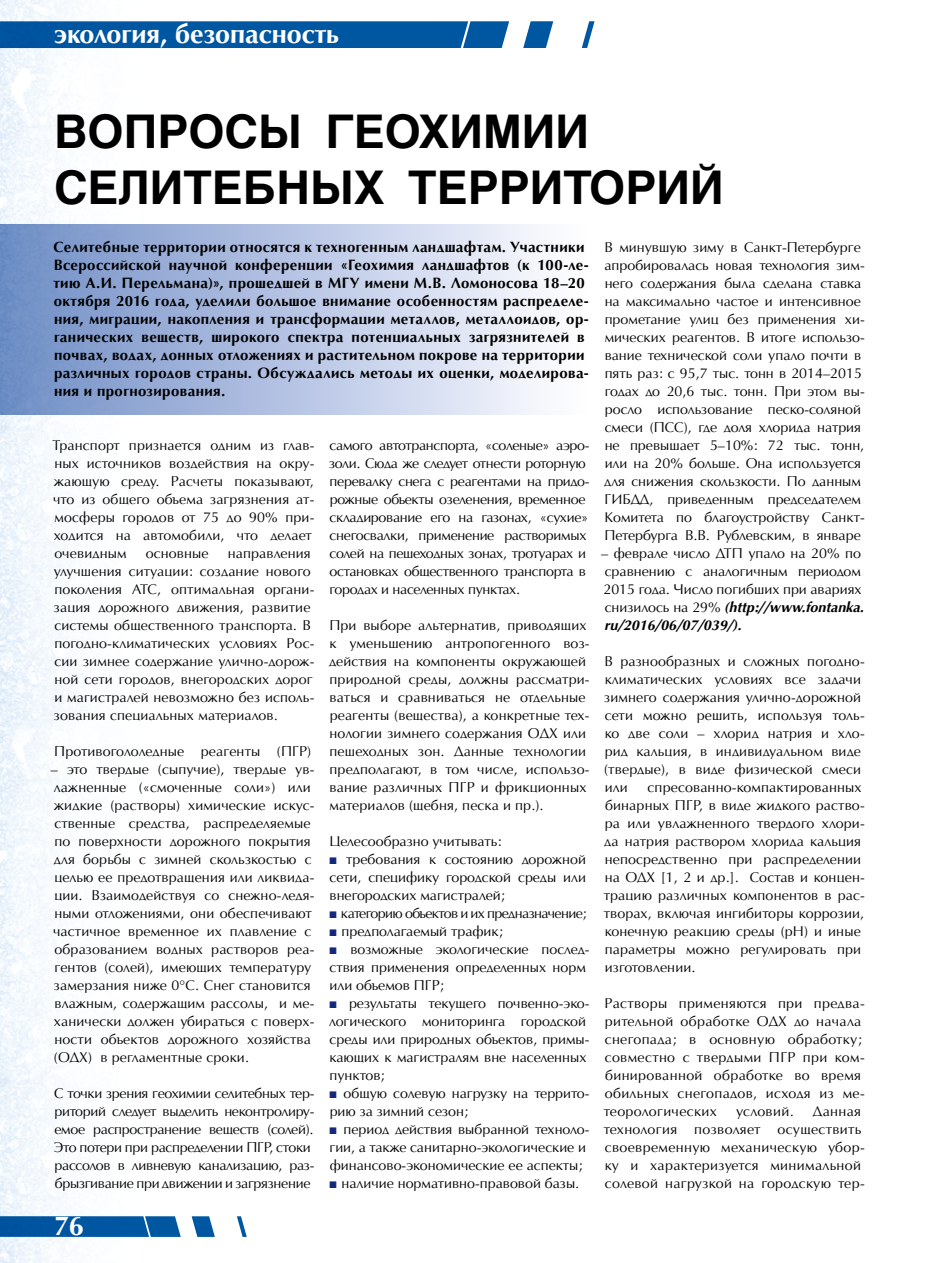
<style>
.page{position:relative;width:936px;height:1263px;background:#fff}
.page>*{position:absolute;margin:0;border:0;box-sizing:border-box;transform-origin:0 0}
.t1{font:700 46.5px/55.8px "AG Helvetica";color:#000}
.t2{font:700 27px "AG Opus High Resolution";color:#fff}
.t3{font:700 15px/18px "AG Opus High Resolution";letter-spacing:.03em;color:#000}
.t4{font:14.25px/18px "AG Opus High Resolution";color:#000}
.t5{font:14.25px/18px "AG Opus High Resolution";letter-spacing:-.02em;color:#000}
.t6{font:14.25px/18px "AG Opus High Resolution";letter-spacing:.025em;color:#000}
.t7{font:14.25px "AG Opus High Resolution";letter-spacing:-.04em;color:#000}
.s1{font-family:"Arial";color:#13287a}
.s2{font-weight:700;font-style:italic}
</style>
<div class="page">
<img style="left:0;top:0;width:145px;height:1263px">
<svg style="left:0;top:21px;width:594px;height:27px;background:#1d69ab"></svg>
<svg style="left:0;top:1216px;width:247px;height:21px"></svg>
<div style="left:0;top:225px;width:586px;height:189px;background:linear-gradient(to right,#6e8cc5,#fffeff)"></div>
<h2 class="t2" style="left:54px;top:18px;width:287px">экология, безопасность</h2>
<h1 class="t1" style="left:54px;top:104px;width:671px">ВОПрОСЫ ГЕОХИМИИ<br>СЕЛИТЕБНЫХ ТЕРРИТОРИЙ</h1>
<p class="t3" style="left:53px;top:238px;width:537px">Селитебные территории относятся к техногенным ландшафтам. Участники Всероссийской научной конференции «Геохимия ландшафтов (к 100-ле&shy;тию А.И. Перельмана)», прошедшей в МГУ имени М.В. Ломоносова 18–20 октября 2016 года, уделили большое внимание особенностям распределе&shy;ния, миграции, накопления и трансформации металлов, металлоидов, ор&shy;ганических веществ, широкого спектра потенциальных загрязнителей в почвах, водах, донных отложениях и растительном покрове на территории различных городов страны. Обсуждались методы их оценки, моделирова&shy;ния и прогнозирования.</p>
<p class="t4" style="left:52px;top:436px;width:263px">Транспорт признается одним из глав&shy;ных источников воздействия на окру&shy;жающую среду. Расчеты показывают, что из общего объема загрязнения ат&shy;мосферы городов от 75 до 90% при&shy;ходится на автомобили, что делает очевидным</p>
<p class="t4" style="left:54px;top:544px;width:262px;text-indent:174px">направления улучшения ситуации: создание нового поколения АТС, оптимальная органи&shy;зация дорожного движения, развитие системы общественного транспорта. В погодно-климатических условиях Рос&shy;сии зимнее содержание улично-дорож&shy;ной сети городов, внегородских дорог и магистралей невозможно без исполь&shy;зования специальных материалов.</p>
<p class="t4" style="left:54px;top:742px;width:258px">Противогололедные реагенты (ПГР)</p>
<p class="t4" style="left:51px;top:760px;width:265px">– это твердые (сыпучие), твердые ув&shy;лажненные («смоченные соли») или жидкие (растворы) химические искус&shy;ственные средства, распределяемые по поверхности дорожного покрытия для борьбы с зимней скользкостью с целью ее предотвращения или ликвида&shy;ции. Взаимодействуя со снежно-ледя&shy;ными отложениями, они обеспечивают частичное временное их плавление с образованием водных растворов реа&shy;гентов (солей), имеющих температуру замерзания ниже 0°С. Снег становится влажным, содержащим рассолы, и ме&shy;ханически должен убираться с поверх&shy;ности объектов дорожного хозяйства (ОДХ) в регламентные сроки.</p>
<p class="t5" style="left:54px;top:1084px;width:262px">С точки зрения геохимии селитебных тер&shy;риторий следует выделить неконтролиру&shy;емое распространение веществ (солей).<br>Это потери при распределении ПГР, стоки рассолов в ливневую канализацию, раз&shy;брызгивание при движении и загрязнение</p>
<p class="t4" style="left:146px;top:544px;width:65px">основные</p>
<h2 class="t2" style="left:54px;top:1210px;width:32px">76</h2>
<p class="t5" style="left:329px;top:436px;width:262px">самого автотранспорта, «соленые» аэро&shy;золи. Сюда же следует отнести роторную перевалку снега с реагентами на придо&shy;рожные объекты озеленения, временное складирование его на газонах, «сухие» снегосвалки, применение растворимых солей на пешеходных зонах, тротуарах и остановках общественного транспорта в городах и населенных пунктах.</p>
<p class="t4" style="left:329px;top:616px;width:262px">При выборе альтернатив, приводящих к уменьшению антропогенного воз&shy;действия на компоненты окружающей природной среды, должны рассматри&shy;ваться и сравниваться не отдельные реагенты (вещества), а конкретные тех&shy;нологии зимнего содержания ОДХ или пешеходных зон. Данные технологии предполагают, в том числе, использо&shy;вание различных ПГР и фрикционных материалов (щебня, песка и пр.).</p>
<p class="t4" style="left:329px;top:832px;width:173px">Целесообразно учитывать:</p>
<p class="t4" style="left:329px;top:850px;width:258px;text-align:justify"><span class="s1">■</span> требования к состоянию дорожной сети, специфику городской среды или внегородских магистралей;</p>
<p class="t7" style="left:329px;top:905px;width:259px"><span class="s1">■</span> категорию объектов и их предназначение;</p>
<p class="t4" style="left:329px;top:922px;width:175px"><span class="s1">■</span> предполагаемый трафик;</p>
<p class="t4" style="left:329px;top:940px;width:262px"><span class="s1">■</span> возможные экологические послед&shy;ствия применения определенных норм или объемов ПГР;</p>
<p class="t4" style="left:329px;top:994px;width:262px"><span class="s1">■</span> результаты текущего почвенно-эко&shy;логического мониторинга городской среды или природных объектов, примы&shy;кающих к магистралям вне населенных пунктов;</p>
<p class="t4" style="left:329px;top:1084px;width:262px"><span class="s1">■</span> общую солевую нагрузку на террито&shy;рию за зимний сезон;</p>
<p class="t4" style="left:329px;top:1120px;width:262px"><span class="s1">■</span> период действия выбранной техноло&shy;гии, а также санитарно-экологические и финансово-экономические ее аспекты;</p>
<p class="t4" style="left:329px;top:1174px;width:252px"><span class="s1">■</span> наличие нормативно-правовой базы.</p>
<p class="t4" style="left:604px;top:238px;width:262px">В минувшую зиму в Санкт-Петербурге апробировалась новая технология зим&shy;него содержания была сделана ставка на максимально частое и интенсивное прометание улиц без применения хи&shy;мических реагентов. В итоге использо&shy;вание технической соли упало почти в пять раз: с 95,7 тыс. тонн в 2014–2015 годах до 20,6 тыс. тонн. При этом вы&shy;росло использование песко-соляной смеси (ПСС), где доля хлорида натрия не превышает 5–10%: 72 тыс. тонн, или на 20% больше. Она используется для снижения скользкости. По данным ГИБДД, приведенным председателем Комитета по благоустройству Санкт-Петербурга В.В. Рублевским, в январе</p>
<p class="t4" style="left:601px;top:544px;width:265px">– феврале число ДТП упало на 20% по сравнению с аналогичным периодом 2015 года. Число погибших при авариях снизилось на 29% <span class="s2">(http://www.fontanka. ru/2016/06/07/039/).</span></p>
<p class="t4" style="left:604px;top:652px;width:262px">В разнообразных и сложных погодно&shy;климатических условиях все задачи зимнего содержания улично-дорожной сети можно решить, используя толь&shy;ко две соли – хлорид натрия и хло&shy;рид кальция, в индивидуальном виде (твердые), в виде физической смеси или</p>
<p class="t4" style="left:603px;top:778px;width:262px;text-indent:44px">спресованно-компактированных бинарных ПГР, в виде жидкого раство&shy;ра или увлажненного твердого хлори&shy;да натрия раствором хлорида кальция непосредственно при распределении на ОДХ [1, 2 и др.]. Состав и концен&shy;трацию различных компонентов в рас&shy;творах, включая ингибиторы коррозии, конечную реакцию среды (рН) и иные параметры можно регулировать при изготовлении.</p>
<p class="t6" style="left:603px;top:994px;width:262px">Растворы применяются при предва&shy;рительной обработке ОДХ до начала снегопада; в основную обработку; совместно с твердыми ПГР при ком&shy;бинированной обработке во время обильных снегопадов, исходя из ме&shy;теорологических</p>
<p class="t6" style="left:603px;top:1102px;width:262px;text-indent:209px">Данная технология позволяет осуществить своевременную механическую убор&shy;ку и характеризуется минимальной солевой нагрузкой на городскую тер-</p>
<p class="t6" style="left:736px;top:1102px;width:59px">условий.</p>
</div>
